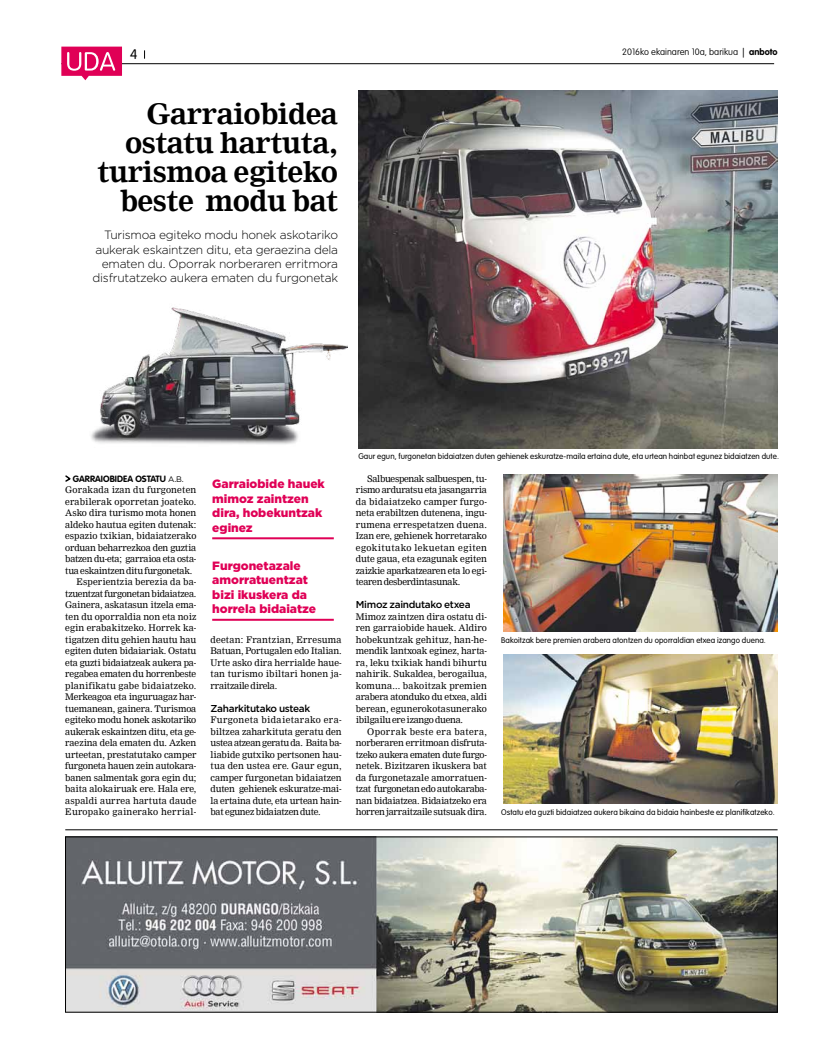
<style>
.page{position:relative;width:823px;height:1055px;background:#fff}
.page>*{position:absolute;margin:0;border:0;box-sizing:border-box;transform-origin:0 0}
.t1{font:700 28px/29px "Nimrod";letter-spacing:-.02em;color:#000;text-align:right}
.t2{font:300 13.7px "VAG Rounded";color:#000}
.t3{font:300 12px/14.4px "Gotham";letter-spacing:-.02em;color:#000;text-align:right}
.t4{font:900 12px/14.4px "Gotham";color:#e00056}
.t5{font:500 10px "Gotham";letter-spacing:-.03em;color:#000}
.t6{font:100 9.1px "VAG Rounded";color:#000}
.t7{font:9px/11.5px "Nimrod";letter-spacing:-.01em;color:#000;text-align:justify}
.t8{font:9px "Nimrod";letter-spacing:-.03em;color:#000}
.t9{font:9px "Nimrod";letter-spacing:.015em;color:#000}
.t10{font:9px "Nimrod";letter-spacing:.02em;color:#000}
.t11{font:9px "Nimrod";letter-spacing:.03em;color:#000}
.t12{font:9px "Nimrod";letter-spacing:.01em;color:#000}
.t13{font:700 9px "VAG Rounded";letter-spacing:.01em;color:#000}
.t14{font:300 8px "VAG Rounded";letter-spacing:.01em;color:#000}
.s1{font-weight:300}
.s2{font-weight:700}
.s3{font-family:"Gotham";font-weight:400;font-size:8px}
</style>
<div class="page">
<svg style="left:65px;top:475px;width:6px;height:7px"></svg>
<hr style="left:212px;top:537px;width:121px;height:2px;background:#e00056">
<hr style="left:212px;top:618px;width:121px;height:2px;background:#e00056">
<hr style="left:61px;top:63px;width:712px;height:1px;background:#000">
<svg style="left:61px;top:47px;width:61px;height:33px"></svg>
<hr style="left:65px;top:829px;width:712px;height:1px;background:#000">
<img style="left:67px;top:838px;width:708px;height:172px">
<div style="left:65px;top:836px;width:712px;height:176px;border:1px solid #000"></div>
<img style="left:358px;top:91px;width:418px;height:357px">
<img style="left:503px;top:474px;width:273px;height:157px">
<img style="left:91px;top:307px;width:256px;height:138px">
<img style="left:503px;top:654px;width:273px;height:150px">
<h2 class="t2" style="left:130px;top:46px;width:9px">4</h2>
<h1 class="t1" style="left:97px;top:99px;width:242px">Garraiobidea ostatu hartuta, turismoa egiteko beste modu bat</h1>
<h3 class="t3" style="left:92px;top:227px;width:247px">Turismoa egiteko modu honek askotariko aukerak eskaintzen ditu, eta geraezina dela ematen du. Oporrak norberaren erritmora disfrutatzeko aukera ematen du furgonetak</h3>
<p class="t6" style="left:622px;top:47px;width:157px">2016ko ekainaren 10a, barikua <span class="s1">|</span> <span class="s2">anboto</span></p>
<p class="t13" style="left:73px;top:473px;width:113px">GARRAIOBIDEA OSTATU <span class="s3">A.B.</span></p>
<p class="t9" style="left:65px;top:484px;width:132px">Gorakada izan du furgoneten</p>
<p class="t9" style="left:65px;top:496px;width:132px">erabilerak oporretan joateko.</p>
<p class="t7" style="left:65px;top:507px;width:132px">Asko dira turismo mota honen</p>
<p class="t7" style="left:65px;top:519px;width:133px">aldeko hautua egiten dutenak:</p>
<p class="t7" style="left:65px;top:530px;width:132px">espazio txikian, bidaiatzerako</p>
<p class="t7" style="left:65px;top:542px;width:132px">orduan beharrezkoa den guztia</p>
<p class="t8" style="left:65px;top:553px;width:132px">batzen du-eta; garraioa eta osta-</p>
<p class="t8" style="left:65px;top:565px;width:128px">tua eskaintzen ditu furgonetak.</p>
<p class="t12" style="left:77px;top:576px;width:121px">Esperientzia berezia da ba-</p>
<p class="t8" style="left:65px;top:588px;width:132px">tzuentzat furgonetan bidaiatzea.</p>
<p class="t7" style="left:65px;top:599px;width:133px">Gainera, askatasun itzela ema-</p>
<p class="t7" style="left:65px;top:611px;width:132px">ten du oporraldia non eta noiz</p>
<p class="t7" style="left:65px;top:622px;width:132px">egin erabakitzeko. Horrek ka-</p>
<p class="t7" style="left:65px;top:634px;width:132px">tigatzen ditu gehien hautu hau</p>
<p class="t7" style="left:65px;top:645px;width:132px">egiten duten bidaiariak. Ostatu</p>
<p class="t7" style="left:65px;top:657px;width:132px">eta guzti bidaiatzeak aukera pa-</p>
<p class="t7" style="left:65px;top:668px;width:132px">regabea ematen du horrenbeste</p>
<p class="t10" style="left:65px;top:680px;width:132px">planifikatu gabe bidaiatzeko.</p>
<p class="t7" style="left:65px;top:691px;width:132px">Merkeagoa eta inguruagaz har-</p>
<p class="t7" style="left:65px;top:703px;width:132px">tuemanean, gainera. Turismoa</p>
<p class="t7" style="left:65px;top:714px;width:132px">egiteko modu honek askotariko</p>
<p class="t7" style="left:65px;top:726px;width:132px">aukerak eskaintzen ditu, eta ge-</p>
<p class="t7" style="left:65px;top:737px;width:132px">raezina dela ematen du. Azken</p>
<p class="t7" style="left:65px;top:749px;width:133px">urteetan, prestatutako camper</p>
<p class="t7" style="left:65px;top:760px;width:132px">furgoneta hauen zein autokara-</p>
<p class="t7" style="left:65px;top:772px;width:133px">banen salmentak gora egin du;</p>
<p class="t7" style="left:65px;top:783px;width:133px">baita alokairuak ere. Hala ere,</p>
<p class="t9" style="left:65px;top:795px;width:133px">aspaldi aurrea hartuta daude</p>
<p class="t11" style="left:65px;top:806px;width:132px">Europako gainerako herrial-</p>
<h3 class="t4" style="left:212px;top:477px;width:114px">Garraiobide hauek mimoz zaintzen dira, hobekuntzak eginez</h3>
<h3 class="t4" style="left:212px;top:558px;width:105px">Furgonetazale amorratuentzat bizi ikuskera da horrela bidaiatze</h3>
<p class="t7" style="left:210px;top:634px;width:132px">deetan: Frantzian, Erresuma Batuan, Portugalen edo Italian.<br>Urte asko dira herrialde haue&shy;tan turismo ibiltari honen ja&shy;rraitzaile direla.</p>
<p class="t5" style="left:210px;top:701px;width:101px">Zaharkitutako usteak</p>
<p class="t7" style="left:210px;top:714px;width:133px">Furgoneta bidaietarako era&shy;biltzea zaharkituta geratu den ustea atzean geratu da. Baita ba&shy;liabide gutxiko pertsonen hau&shy;tua den ustea ere. Gaur egun, camper furgonetan bidaiatzen duten gehienek eskuratze-mai&shy;la ertaina dute, eta urtean hain&shy;bat egunez bidaiatzen dute.</p>
<p class="t14" style="left:358px;top:451px;width:421px">Gaur egun, furgonetan bidaiatzen duten gehienek eskuratze-maila ertaina dute, eta urtean hainbat egunez bidaiatzen dute.</p>
<p class="t7" style="left:355px;top:473px;width:132px;text-indent:11px">Salbuespenak salbuespen, tu&shy;rismo arduratsu eta jasangarria da bidaiatzeko camper furgo&shy;neta erabiltzen dutenena, ingu&shy;rumena errespetatzen duena.<br>Izan ere, gehienek horretarako egokitutako lekuetan egiten dute gaua, eta ezagunak egiten zaizkie aparkatzearen eta lo egi&shy;tearen desberdintasunak.</p>
<p class="t5" style="left:355px;top:598px;width:116px">Mimoz zaindutako etxea</p>
<p class="t7" style="left:355px;top:611px;width:133px">Mimoz zaintzen dira ostatu di&shy;ren garraiobide hauek. Aldiro hobekuntzak gehituz, han-he&shy;mendik lantxoak eginez, harta&shy;ra, leku txikiak handi bihurtu nahirik. Sukaldea, berogailua, komuna... bakoitzak premien arabera atonduko du etxea, aldi berean, egunerokotasunerako ibilgailu ere izango duena.</p>
<p class="t7" style="left:355px;top:726px;width:133px;text-indent:11px">Oporrak beste era batera, norberaren erritmoan disfruta&shy;tzeko aukera ematen dute furgo&shy;netek. Bizitzaren ikuskera bat da furgonetazale amorratuen&shy;tzat furgonetan edo autokaraba&shy;nan bidaiatzea. Bidaiatzeko era horren jarraitzaile sutsuak dira.</p>
<p class="t14" style="left:501px;top:635px;width:266px">Bakoitzak bere premien arabera atontzen du oporraldian etxea izango duena.</p>
<p class="t14" style="left:501px;top:808px;width:275px">Ostatu eta guzti bidaiatzea aukera bikaina da bidaia hainbeste ez planifikatzeko.</p>
</div>
